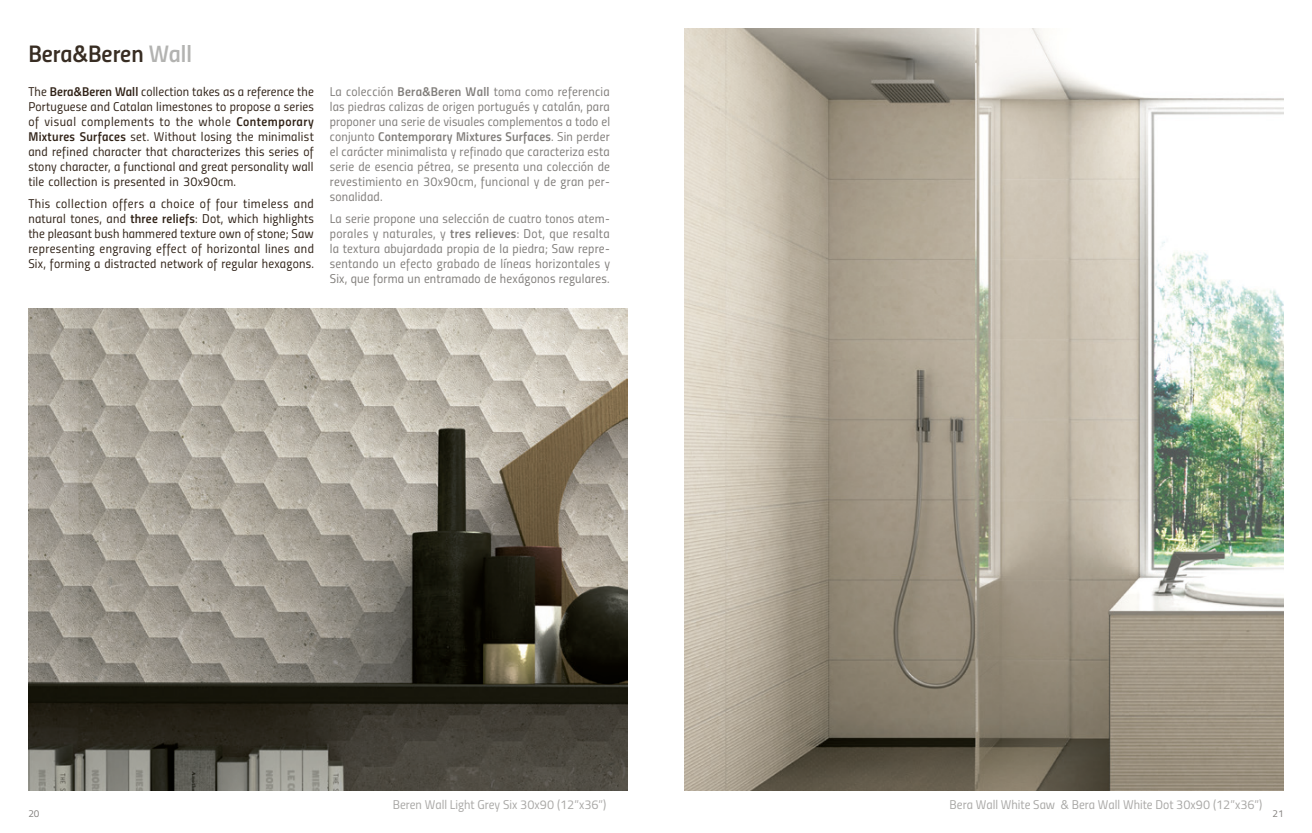
<style>
.page{position:relative;width:1312px;height:833px;background:#fff}
.page>*{position:absolute;margin:0;border:0;box-sizing:border-box;transform-origin:0 0}
.t1{font:24px "Titillium Semibold Upright";color:#382d23}
.t2{font:12.75px/15px "Titillium Regular Upright";letter-spacing:.02em;color:#2f2116;text-align:justify}
.t3{font:12.75px/15px "Titillium Regular Upright";letter-spacing:.015em;color:#807d7a;text-align:justify}
.t4{font:12.75px "Titillium Regular Upright";color:#a9a8a6}
.t5{font:12.75px "Titillium Semibold Upright";letter-spacing:.015em;color:#807d7a}
.t6{font:10px "Titillium Regular Upright";color:#807d7a}
.s1{color:#b3b3b1}
.s2{font-family:"Titillium Semibold Upright"}
.s3{font-family:"Titillium Regular Upright"}
</style>
<div class="page">
<img style="left:684px;top:28px;width:599px;height:762px">
<img style="left:28px;top:308px;width:599px;height:482px">
<h1 class="t1" style="left:28px;top:35px;width:165px">Bera&amp;Beren <span class="s1">Wall</span></h1>
<p class="t2" style="left:28px;top:83px;width:287px">The <span class="s2">Bera&amp;Beren Wall</span> collection takes as a reference the Portuguese and Catalan limestones to propose a series of visual complements to the whole <span class="s2">Contemporary Mixtures Surfaces</span> set. Without losing the minimalist and refined character that characterizes this series of stony character, a functional and great personality wall tile collection is presented in 30x90cm.</p>
<p class="t2" style="left:28px;top:195px;width:287px">This collection offers a choice of four timeless and natural tones, and <span class="s2">three reliefs</span>: Dot, which highlights the pleasant bush hammered texture own of stone; Saw representing engraving effect of horizontal lines and Six, forming a distracted network of regular hexagons.</p>
<p class="t3" style="left:330px;top:83px;width:282px">La colección <span class="s2">Bera&amp;Beren Wall</span> toma como referencia las piedras calizas de origen portugués y catalán, para proponer una serie de visuales complementos a todo el</p>
<p class="t5" style="left:330px;top:126px;width:281px"><span class="s3">conjunto</span> Contemporary Mixtures Surfaces<span class="s3">. Sin perder</span></p>
<p class="t3" style="left:330px;top:143px;width:282px">el carácter minimalista y refinado que caracteriza esta serie de esencia pétrea, se presenta una colección de revestimiento en 30x90cm, funcional y de gran per&shy;sonalidad.</p>
<p class="t3" style="left:330px;top:210px;width:282px">La serie propone una selección de cuatro tonos atem&shy;porales y naturales, y <span class="s2">tres relieves</span>: Dot, que resalta la textura abujardada propia de la piedra; Saw repre&shy;sentando un efecto grabado de líneas horizontales y Six, que forma un entramado de hexágonos regulares.</p>
<p class="t4" style="left:392px;top:795px;width:215px">Beren Wall Light Grey Six 30x90 (12”x36”)</p>
<p class="t4" style="left:949px;top:795px;width:314px">Bera Wall White Saw &amp; Bera Wall White Dot 30x90 (12”x36”)</p>
<p class="t6" style="left:28px;top:805px;width:13px">20</p>
<p class="t6" style="left:1271px;top:805px;width:13px">21</p>
</div>
